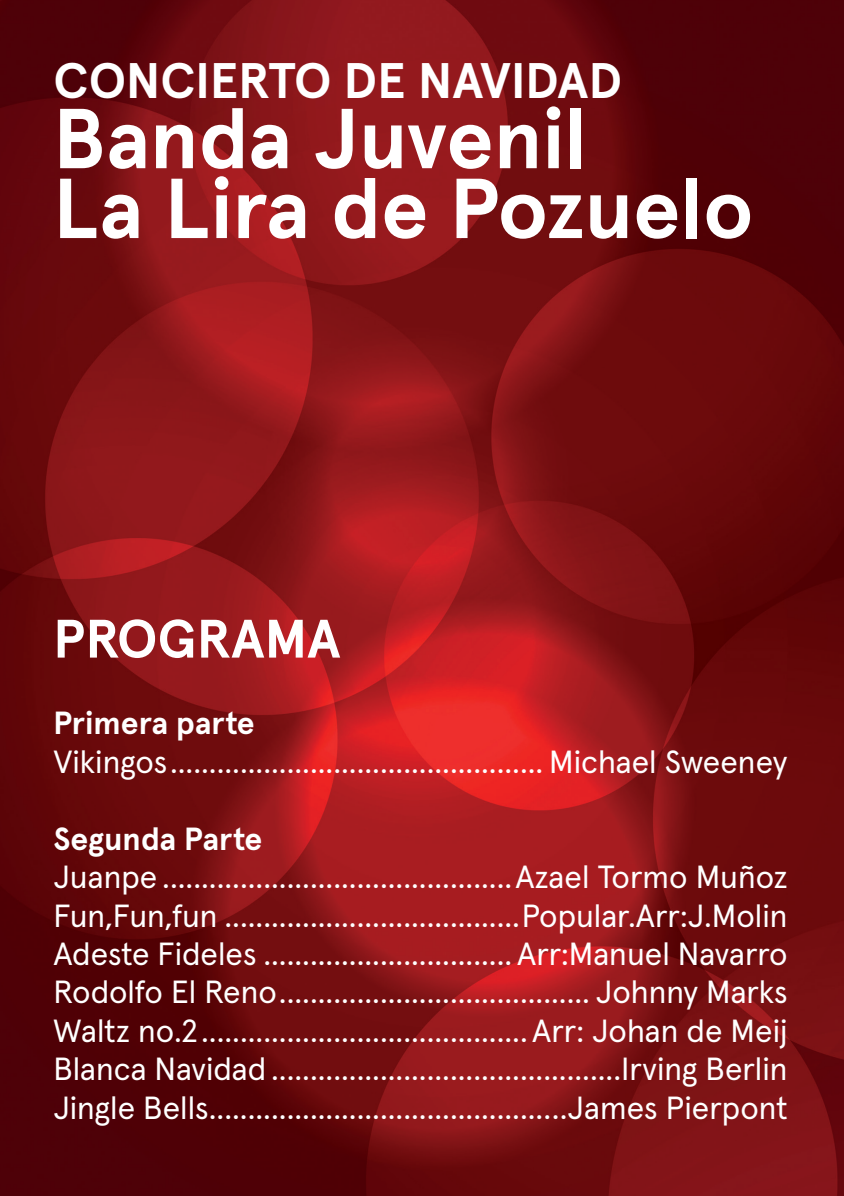
<style>
.page{position:relative;width:844px;height:1196px;background:#fff}
.page>*{position:absolute;margin:0;border:0;box-sizing:border-box;transform-origin:0 0}
.No_Spacing{font:700 84.8px "Apercu Pro";letter-spacing:-.005em;color:#fff}
.No_Spacing-2{font:700 54px "Apercu Pro";color:#fff}
.No_Spacing-3{font:700 49.8px "Apercu Pro";color:#fff}
.No_Spacing-4{font:32px "Apercu Pro";color:#fff}
.No_Spacing-5{font:700 32px "Apercu Pro";letter-spacing:-.005em;color:#fff}
</style>
<div class="page">
<img style="left:0;top:0;width:844px;height:1195px">
<svg style="left:0;top:0;width:4px;height:4px"></svg>
<svg style="left:0;top:1192px;width:4px;height:4px"></svg>
<svg style="left:840px;top:0;width:4px;height:4px"></svg>
<svg style="left:840px;top:1192px;width:4px;height:4px"></svg>
<p class="No_Spacing-3" style="left:53px;top:42px;width:570px">CONCIERTO DE NAVIDAD</p>
<p class="No_Spacing" style="left:53px;top:72px;width:535px">Banda Juvenil</p>
<p class="No_Spacing" style="left:53px;top:142px;width:702px">La Lira de Pozuelo</p>
<p class="No_Spacing-2" style="left:53px;top:596px;width:289px">PROGRAMA</p>
<p class="No_Spacing-5" style="left:53px;top:698px;width:203px">Primera parte</p>
<p class="No_Spacing-4" style="left:53px;top:737px;width:736px">Vikingos................................................ Michael Sweeney</p>
<p class="No_Spacing-5" style="left:53px;top:813px;width:211px">Segunda Parte</p>
<p class="No_Spacing-4" style="left:53px;top:852px;width:736px">Juanpe .............................................Azael Tormo Muñoz</p>
<p class="No_Spacing-4" style="left:53px;top:890px;width:735px">Fun,Fun,fun ......................................Popular.Arr:J.Molin</p>
<p class="No_Spacing-4" style="left:53px;top:929px;width:735px">Adeste Fideles ................................ Arr:Manuel Navarro</p>
<p class="No_Spacing-4" style="left:53px;top:967px;width:736px">Rodolfo El Reno........................................ Johnny Marks</p>
<p class="No_Spacing-4" style="left:53px;top:1005px;width:736px">Waltz no.2..........................................Arr: Johan de Meij</p>
<p class="No_Spacing-4" style="left:53px;top:1044px;width:735px">Blanca Navidad .............................................Irving Berlin</p>
<p class="No_Spacing-4" style="left:53px;top:1082px;width:736px">Jingle Bells..............................................James Pierpont</p>
</div>
